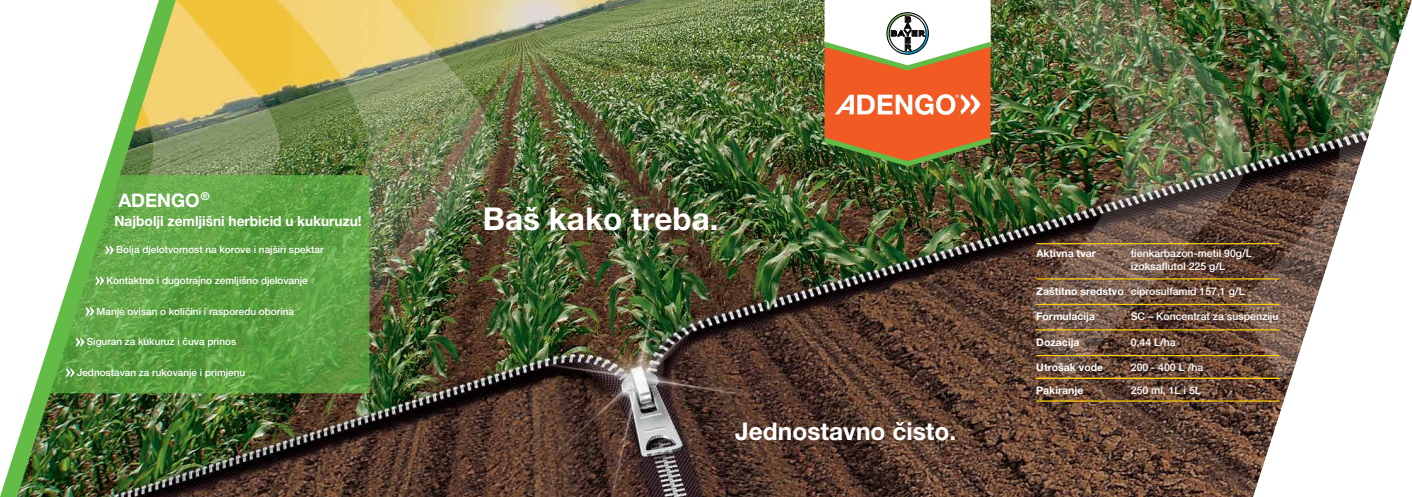
<style>
.page{position:relative;width:1412px;height:497px;background:#fff}
.page>*{position:absolute;margin:0;border:0;box-sizing:border-box;transform-origin:0 0}
.t1{font:700 31.5px "Helvetica Neue LT Pro";color:#fff}
.t2{font:700 24.5px "Helvetica Neue LT Pro";color:#fff}
.t3{font:700 18.72px "Helvetica Neue LT Pro";color:#fff}
.t4{font:700 14px "Helvetica Neue LT Pro";color:#fff}
.t5{font:500 10.5px/12.6px "Helvetica Neue LT Pro";color:#fff}
.t6{font:700 10.5px "Helvetica Neue LT Pro";color:#fff}
.t7{font:500 9.97px "Helvetica Neue LT Pro";color:#fff}
.s1{font-weight:700}
</style>
<div class="page">
<img style="left:178px;top:0;width:1233px;height:496px">
<svg style="left:178px;top:175px;width:191px;height:218px;background:#5da142"></svg>
<hr style="left:1036px;top:278px;width:243px;height:1px;background:#fecf09">
<hr style="left:1036px;top:243px;width:243px;height:1px;background:#fecf09">
<hr style="left:1036px;top:303px;width:243px;height:1px;background:#fecf09">
<hr style="left:1036px;top:329px;width:243px;height:1px;background:#fecf09">
<hr style="left:1036px;top:354px;width:243px;height:2px;background:#fecf09">
<hr style="left:1036px;top:377px;width:243px;height:1px;background:#fecf09">
<hr style="left:1036px;top:400px;width:243px;height:1px;background:#fecf09">
<img style="left:0;top:0;width:178px;height:496px">
<svg style="left:824px;top:0;width:166px;height:166px"></svg>
<h3 class="t3" style="left:118px;top:189px;width:93px">ADENGO<sup>®</sup></h3>
<p class="t7" style="left:116px;top:243px;width:209px">Bolja djelotvornost na korove i najširi spektar</p>
<h3 class="t4" style="left:114px;top:212px;width:249px">Najbolji zemljišni herbicid u kukuruzu!</h3>
<p class="t7" style="left:106px;top:274px;width:203px">Kontaktno i dugotrajno zemljišno djelovanje</p>
<p class="t7" style="left:97px;top:305px;width:199px">Manje ovisan o količini i rasporedu oborina</p>
<p class="t7" style="left:87px;top:335px;width:151px">Siguran za kukuruz i čuva prinos</p>
<p class="t7" style="left:77px;top:366px;width:170px">Jednostavan za rukovanje i primjenu</p>
<h1 class="t1" style="left:483px;top:199px;width:237px">Baš kako treba.</h1>
<h2 class="t2" style="left:735px;top:416px;width:222px">Jednostavno čisto.</h2>
<p class="t5" style="left:1130px;top:247px;width:122px">tienkarbazon-metil 90g/L izoksaflutol 225 g/L</p>
<p class="t5" style="left:1036px;top:284px;width:210px"><span class="s1">Zaštitno sredstvo</span> ciprosulfamid 157,1 g/L</p>
<p class="t6" style="left:1036px;top:310px;width:60px">Formulacija</p>
<p class="t5" style="left:1130px;top:310px;width:149px">SC – Koncentrat za suspenziju</p>
<p class="t6" style="left:1036px;top:335px;width:45px">Dozacija</p>
<p class="t5" style="left:1130px;top:335px;width:46px">0,44 L/ha</p>
<p class="t6" style="left:1036px;top:360px;width:68px">Utrošak vode</p>
<p class="t5" style="left:1130px;top:360px;width:74px">200 - 400 L /ha</p>
<p class="t6" style="left:1036px;top:383px;width:49px">Pakiranje</p>
<p class="t5" style="left:1130px;top:383px;width:72px">250 ml, 1L i 5L</p>
<p class="t6" style="left:1036px;top:247px;width:61px">Aktivna tvar</p>
</div>
